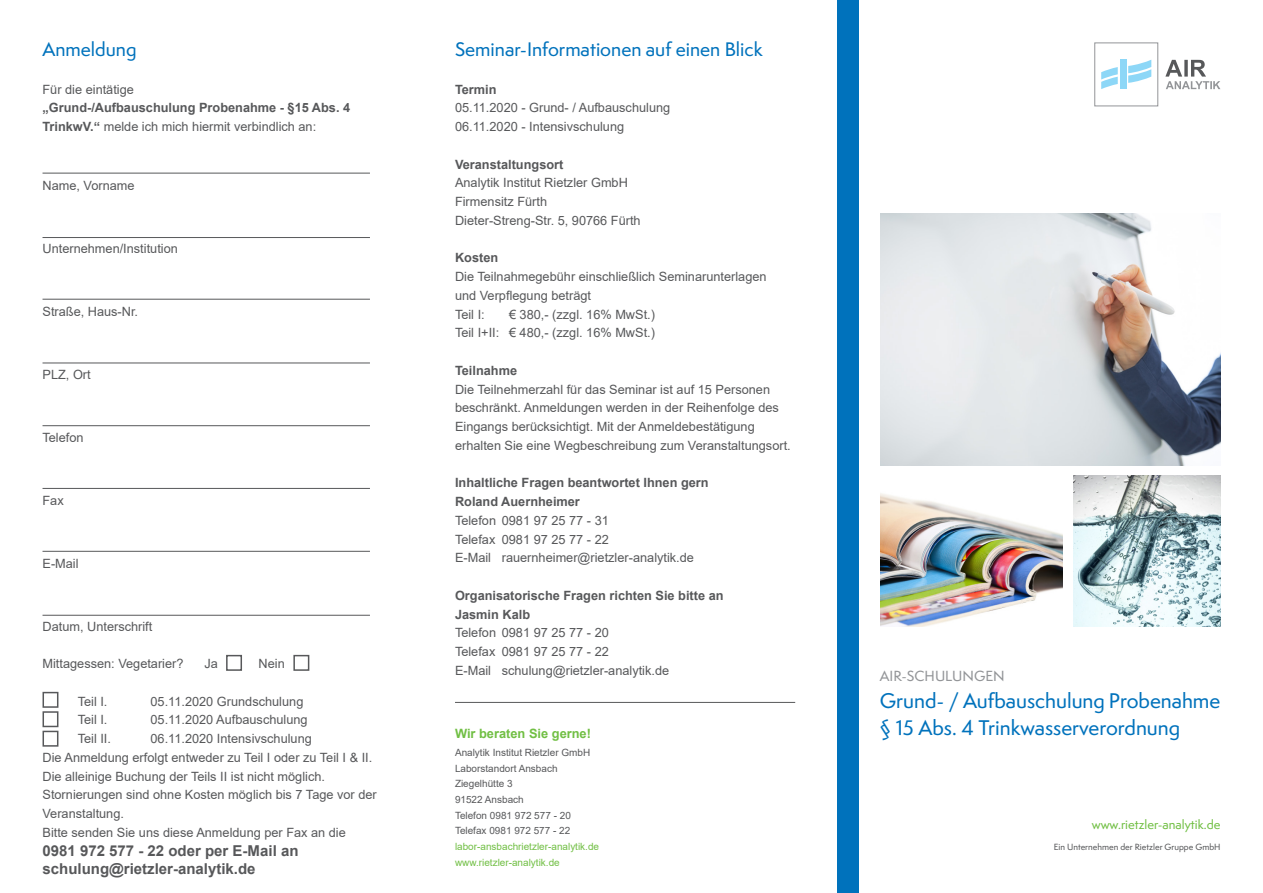
<style>
.page{position:relative;width:1263px;height:893px;background:#fff}
.page>*{position:absolute;margin:0;border:0;box-sizing:border-box;transform-origin:0 0}
.t1{font:500 19.5px "Semplicita Pro";color:#0072bc}
.t2{font:500 18px "Semplicita Pro";color:#0072bc}
.t3{font:700 15px "Arial";color:#57585a}
.t4{font:500 13.5px "Semplicita Pro";color:#939598}
.t5{font:700 12.9px "Arial";color:#71bf44}
.t6{font:12.75px/18.8px "Arial";color:#57585a}
.t7{font:700 12.75px/18.8px "Arial";color:#57585a}
.t8{font:500 12px "Semplicita Pro";color:#71bf44}
.t9{font:10.05px "Arial";color:#57585a}
.t10{font:10.05px "Arial";color:#71bf44}
.t11{font:500 8.25px "Semplicita Pro";color:#57585a}
.s1{font-weight:400}
.s2{font-weight:700}
</style>
<div class="page">
<svg style="left:1101px;top:67px;width:17px;height:22px"></svg>
<svg style="left:1128px;top:60px;width:23px;height:23px"></svg>
<div style="left:1119px;top:60px;width:7px;height:29px;background:#8dd7f7"></div>
<div style="left:1094px;top:43px;width:64px;height:63px;border:1px solid #939598"></div>
<svg style="left:1165px;top:60px;width:55px;height:29px"></svg>
<hr style="left:455px;top:702px;width:340px;height:1px;background:#57585a">
<div style="left:838px;top:0;width:21px;height:893px;background:#0072bc"></div>
<hr style="left:43px;top:173px;width:327px;height:1px;background:#57585a">
<hr style="left:43px;top:237px;width:327px;height:1px;background:#57585a">
<hr style="left:43px;top:299px;width:327px;height:1px;background:#57585a">
<hr style="left:43px;top:363px;width:327px;height:1px;background:#57585a">
<hr style="left:43px;top:425px;width:327px;height:1px;background:#57585a">
<hr style="left:43px;top:488px;width:327px;height:1px;background:#57585a">
<hr style="left:43px;top:551px;width:327px;height:1px;background:#57585a">
<hr style="left:43px;top:615px;width:327px;height:1px;background:#57585a">
<img style="left:880px;top:214px;width:340px;height:251px">
<img style="left:880px;top:493px;width:182px;height:133px">
<img style="left:1073px;top:475px;width:147px;height:151px">
<div style="left:43px;top:692px;width:15px;height:16px;border:2px solid #57585a"></div>
<div style="left:43px;top:711px;width:15px;height:16px;border:2px solid #57585a"></div>
<div style="left:226px;top:655px;width:16px;height:16px;border:2px solid #57585a"></div>
<div style="left:293px;top:655px;width:16px;height:16px;border:2px solid #57585a"></div>
<div style="left:43px;top:731px;width:15px;height:16px;border:2px solid #57585a"></div>
<p class="t2" style="left:43px;top:37px;width:95px">Anmeldung</p>
<p class="t6" style="left:43px;top:80px;width:93px">Für die eintätige</p>
<p class="t7" style="left:43px;top:99px;width:309px">„Grund-/Aufbauschulung Probenahme - §15 Abs. 4<br>TrinkwV.“ <span class="s1">melde ich mich hiermit verbindlich an:</span></p>
<p class="t6" style="left:43px;top:176px;width:94px">Name, Vorname</p>
<p class="t6" style="left:43px;top:239px;width:137px">Unternehmen/Institution</p>
<p class="t6" style="left:43px;top:302px;width:97px">Straße, Haus-Nr.</p>
<p class="t6" style="left:43px;top:365px;width:50px">PLZ, Ort</p>
<p class="t6" style="left:43px;top:428px;width:43px">Telefon</p>
<p class="t6" style="left:43px;top:491px;width:23px">Fax</p>
<p class="t6" style="left:43px;top:554px;width:38px">E-Mail</p>
<p class="t6" style="left:43px;top:617px;width:111px">Datum, Unterschrift</p>
<p class="t6" style="left:43px;top:654px;width:143px">Mittagessen: Vegetarier?</p>
<p class="t6" style="left:205px;top:654px;width:15px">Ja</p>
<p class="t6" style="left:259px;top:654px;width:28px">Nein</p>
<p class="t6" style="left:78px;top:692px;width:31px">Teil I.</p>
<p class="t6" style="left:151px;top:692px;width:154px">05.11.2020 Grundschulung</p>
<p class="t6" style="left:78px;top:710px;width:31px">Teil I.</p>
<p class="t6" style="left:151px;top:710px;width:159px">05.11.2020 Aufbauschulung</p>
<p class="t6" style="left:78px;top:729px;width:35px">Teil II.</p>
<p class="t6" style="left:151px;top:729px;width:163px">06.11.2020 Intensivschulung</p>
<p class="t6" style="left:43px;top:748px;width:331px">Die Anmeldung erfolgt entweder zu Teil I oder zu Teil I &amp; II.<br>Die alleinige Buchung der Teils II ist nicht möglich.</p>
<p class="t6" style="left:43px;top:785px;width:336px">Stornierungen sind ohne Kosten möglich bis 7 Tage vor der<br>Veranstaltung.</p>
<p class="t6" style="left:43px;top:823px;width:305px">Bitte senden Sie uns diese Anmeldung per Fax an die</p>
<p class="t3" style="left:43px;top:840px;width:257px">0981 972 577 - 22 oder per E-Mail an</p>
<p class="t3" style="left:43px;top:858px;width:215px">schulung@rietzler-analytik.de</p>
<p class="t2" style="left:455px;top:37px;width:309px">Seminar-Informationen auf einen Blick</p>
<p class="t6" style="left:455px;top:80px;width:217px"><span class="s2">Termin<br></span>05.11.2020 - Grund- / Aufbauschulung</p>
<p class="t6" style="left:455px;top:117px;width:171px">06.11.2020 - Intensivschulung</p>
<p class="t7" style="left:455px;top:155px;width:110px">Veranstaltungsort</p>
<p class="t6" style="left:455px;top:173px;width:174px">Analytik Institut Rietzler GmbH</p>
<p class="t6" style="left:455px;top:192px;width:94px">Firmensitz Fürth</p>
<p class="t6" style="left:455px;top:211px;width:187px">Dieter-Streng-Str. 5, 90766 Fürth</p>
<p class="t7" style="left:455px;top:249px;width:45px">Kosten</p>
<p class="t6" style="left:455px;top:267px;width:313px">Die Teilnahmegebühr einschließlich Seminarunterlagen</p>
<p class="t6" style="left:455px;top:286px;width:138px">und Verpflegung beträgt</p>
<p class="t6" style="left:455px;top:305px;width:31px">Teil I:</p>
<p class="t6" style="left:509px;top:305px;width:147px">€ 380,- (zzgl. 16% MwSt.)</p>
<p class="t6" style="left:455px;top:323px;width:201px">Teil I+II: € 480,- (zzgl. 16% MwSt.)</p>
<p class="t7" style="left:455px;top:361px;width:64px">Teilnahme</p>
<p class="t6" style="left:455px;top:380px;width:337px">Die Teilnehmerzahl für das Seminar ist auf 15 Personen beschränkt. Anmeldungen werden in der Reihenfolge des Eingangs berücksichtigt. Mit der Anmeldebestätigung erhalten Sie eine Wegbeschreibung zum Veranstaltungsort.</p>
<p class="t7" style="left:455px;top:474px;width:255px">Inhaltliche Fragen beantwortet Ihnen gern</p>
<p class="t7" style="left:455px;top:492px;width:126px">Roland Auernheimer</p>
<p class="t6" style="left:455px;top:511px;width:155px">Telefon 0981 97 25 77 - 31</p>
<p class="t6" style="left:455px;top:530px;width:155px">Telefax 0981 97 25 77 - 22</p>
<p class="t6" style="left:455px;top:548px;width:240px">E-Mail rauernheimer@rietzler-analytik.de</p>
<p class="t7" style="left:455px;top:586px;width:270px">Organisatorische Fragen richten Sie bitte an</p>
<p class="t7" style="left:455px;top:605px;width:77px">Jasmin Kalb</p>
<p class="t6" style="left:455px;top:623px;width:155px">Telefon 0981 97 25 77 - 20</p>
<p class="t6" style="left:455px;top:642px;width:155px">Telefax 0981 97 25 77 - 22</p>
<p class="t6" style="left:455px;top:661px;width:216px">E-Mail schulung@rietzler-analytik.de</p>
<p class="t5" style="left:455px;top:724px;width:138px">Wir beraten Sie gerne!</p>
<p class="t9" style="left:455px;top:745px;width:137px">Analytik Institut Rietzler GmbH</p>
<p class="t9" style="left:455px;top:761px;width:104px">Laborstandort Ansbach</p>
<p class="t9" style="left:455px;top:777px;width:59px">Ziegelhütte 3</p>
<p class="t9" style="left:455px;top:792px;width:70px">91522 Ansbach</p>
<p class="t9" style="left:455px;top:808px;width:117px">Telefon 0981 972 577 - 20</p>
<p class="t9" style="left:455px;top:824px;width:117px">Telefax 0981 972 577 - 22</p>
<p class="t10" style="left:455px;top:839px;width:146px">labor-ansbachrietzler-analytik.de</p>
<p class="t10" style="left:455px;top:855px;width:106px">www.rietzler-analytik.de</p>
<p class="t4" style="left:880px;top:666px;width:126px">AIR-SCHULUNGEN</p>
<p class="t1" style="left:880px;top:687px;width:342px">Grund- / Aufbauschulung Probenahme</p>
<p class="t1" style="left:880px;top:714px;width:302px">§ 15 Abs. 4 Trinkwasserverordnung</p>
<p class="t8" style="left:1092px;top:816px;width:130px">www.rietzler-analytik.de</p>
<p class="t11" style="left:1054px;top:841px;width:168px">Ein Unternehmen der Rietzler Gruppe GmbH</p>
</div>
